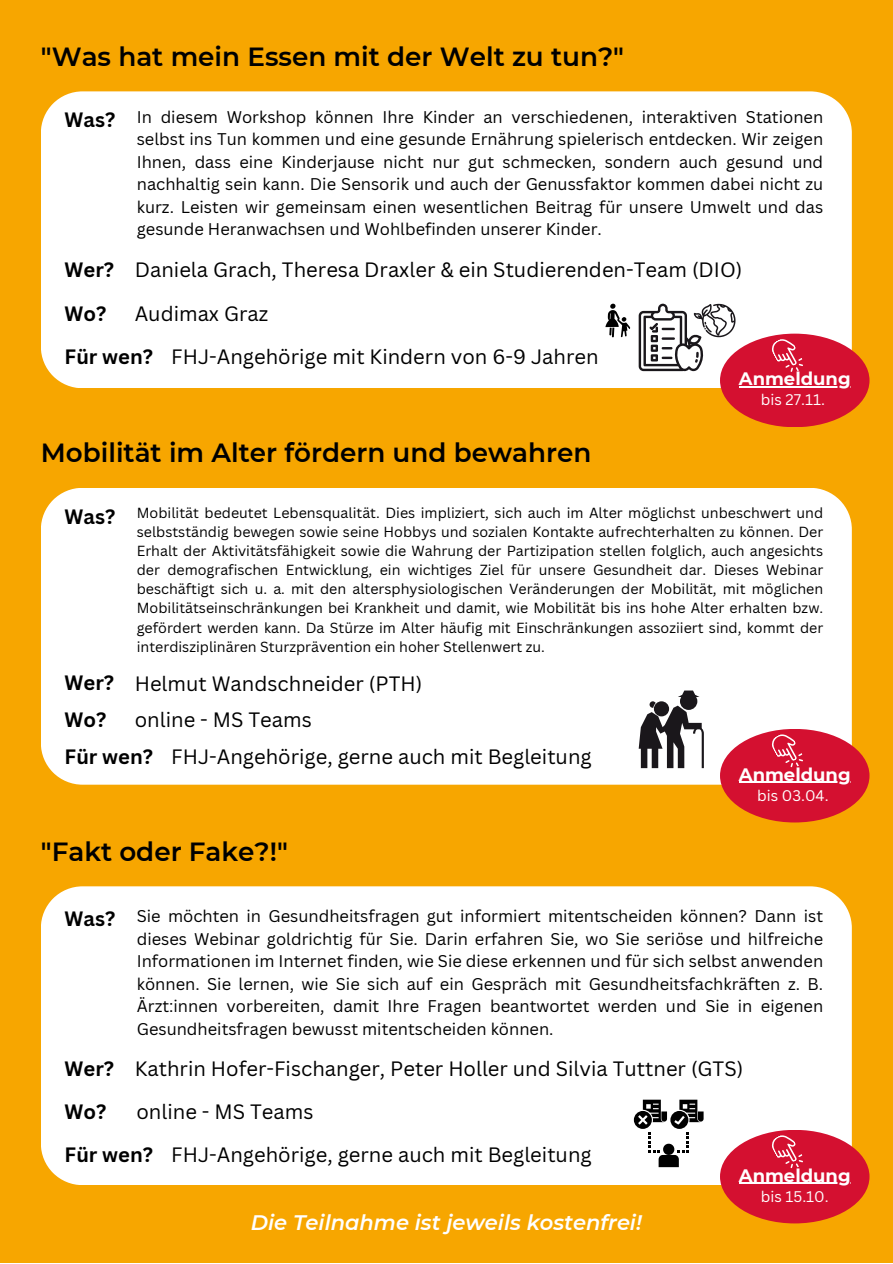
<style>
.page{position:relative;width:893px;height:1264px;background:#fff}
.page>*{position:absolute;margin:0;border:0;box-sizing:border-box;transform-origin:0 0}
.t1{font:600 26.25px "Montserrat";color:#000}
.t2{font:italic 600 21px "Montserrat";color:#fff}
.t3{font:20.25px "Canva Sans";color:#000}
.t4{font:700 20.25px "Canva Sans";color:#000}
.t5{font:700 18px "Montserrat";color:#fff}
.t6{font:16.5px/22.5px "Canva Sans";color:#000;text-align:justify}
.t7{font:15px "Canva Sans";color:#fff}
.t8{font:14.25px/19px "Canva Sans";color:#000;text-align:justify}
</style>
<div class="page">
<div style="left:0;top:0;width:892px;height:1262px;background:#f7a600"></div>
<div style="left:41px;top:91px;width:810px;height:297px;background:#fff"></div>
<div style="left:41px;top:886px;width:810px;height:299px;background:#fff"></div>
<div style="left:41px;top:488px;width:810px;height:296px;background:#fff"></div>
<div style="left:720px;top:333px;width:149px;height:94px;background:#d41030;border-radius:50%"></div>
<hr style="left:738px;top:386px;width:112px;height:1px;background:#fff">
<div style="left:720px;top:1129px;width:149px;height:94px;background:#d41030;border-radius:50%"></div>
<hr style="left:738px;top:1182px;width:112px;height:1px;background:#fff">
<div style="left:720px;top:729px;width:149px;height:93px;background:#d41030;border-radius:50%"></div>
<hr style="left:738px;top:781px;width:112px;height:1px;background:#fff">
<svg style="left:638px;top:690px;width:65px;height:78px;background:#8f8d8f"></svg>
<svg style="left:633px;top:1099px;width:70px;height:68px;background:#aeaeae"></svg>
<svg style="left:638px;top:304px;width:97px;height:67px;background:#bfbabc"></svg>
<svg style="left:605px;top:304px;width:25px;height:33px"></svg>
<svg style="left:768px;top:729px;width:35px;height:38px"></svg>
<svg style="left:768px;top:1130px;width:35px;height:38px"></svg>
<svg style="left:768px;top:334px;width:35px;height:38px"></svg>
<p class="t1" style="left:41px;top:40px;width:584px">"Was hat mein Essen mit der Welt zu tun?"</p>
<p class="t4" style="left:65px;top:105px;width:52px">Was?</p>
<p class="t6" style="left:137px;top:105px;width:688px">In diesem Workshop können Ihre Kinder an verschiedenen, interaktiven Stationen selbst ins Tun kommen und eine gesunde Ernährung spielerisch entdecken. Wir zeigen Ihnen, dass eine Kinderjause nicht nur gut schmecken, sondern auch gesund und nachhaltig sein kann. Die Sensorik und auch der Genussfaktor kommen dabei nicht zu kurz. Leisten wir gemeinsam einen wesentlichen Beitrag für unsere Umwelt und das gesunde Heranwachsen und Wohlbefinden unserer Kinder.</p>
<p class="t3" style="left:135px;top:255px;width:609px">Daniela Grach, Theresa Draxler &amp; ein Studierenden-Team (DIO)</p>
<p class="t4" style="left:65px;top:255px;width:51px">Wer?</p>
<p class="t4" style="left:65px;top:299px;width:43px">Wo?</p>
<p class="t3" style="left:135px;top:299px;width:135px">Audimax Graz</p>
<p class="t4" style="left:65px;top:343px;width:90px">Für wen?</p>
<p class="t3" style="left:171px;top:343px;width:429px">FHJ-Angehörige mit Kindern von 6-9 Jahren</p>
<p class="t1" style="left:41px;top:437px;width:552px">Mobilität im Alter fördern und bewahren</p>
<p class="t5" style="left:738px;top:368px;width:113px">Anmeldung</p>
<p class="t7" style="left:760px;top:388px;width:66px">bis 27.11.</p>
<p class="t4" style="left:65px;top:502px;width:52px">Was?</p>
<p class="t8" style="left:137px;top:503px;width:688px">Mobilität bedeutet Lebensqualität. Dies impliziert, sich auch im Alter möglichst unbeschwert und selbstständig bewegen sowie seine Hobbys und sozialen Kontakte aufrechterhalten zu können. Der Erhalt der Aktivitätsfähigkeit sowie die Wahrung der Partizipation stellen folglich, auch angesichts der demografischen Entwicklung, ein wichtiges Ziel für unsere Gesundheit dar. Dieses Webinar beschäftigt sich u. a. mit den altersphysiologischen Veränderungen der Mobilität, mit möglichen Mobilitätseinschränkungen bei Krankheit und damit, wie Mobilität bis ins hohe Alter erhalten bzw. gefördert werden kann. Da Stürze im Alter häufig mit Einschränkungen assoziiert sind, kommt der interdisziplinären Sturzprävention ein hoher Stellenwert zu.</p>
<p class="t4" style="left:65px;top:668px;width:51px">Wer?</p>
<p class="t4" style="left:65px;top:705px;width:43px">Wo?</p>
<p class="t3" style="left:135px;top:705px;width:178px">online - MS Teams</p>
<p class="t3" style="left:135px;top:669px;width:289px">Helmut Wandschneider (PTH)</p>
<p class="t4" style="left:65px;top:742px;width:90px">Für wen?</p>
<p class="t3" style="left:171px;top:742px;width:422px">FHJ-Angehörige, gerne auch mit Begleitung</p>
<p class="t1" style="left:41px;top:835px;width:248px">"Fakt oder Fake?!"</p>
<p class="t5" style="left:738px;top:763px;width:113px">Anmeldung</p>
<p class="t7" style="left:757px;top:785px;width:73px">bis 03.04.</p>
<p class="t4" style="left:65px;top:904px;width:52px">Was?</p>
<p class="t6" style="left:137px;top:904px;width:688px">Sie möchten in Gesundheitsfragen gut informiert mitentscheiden können? Dann ist dieses Webinar goldrichtig für Sie. Darin erfahren Sie, wo Sie seriöse und hilfreiche Informationen im Internet finden, wie Sie diese erkennen und für sich selbst anwenden können. Sie lernen, wie Sie sich auf ein Gespräch mit Gesundheitsfachkräften z. B.<br>Ärzt:innen vorbereiten, damit Ihre Fragen beantwortet werden und Sie in eigenen Gesundheitsfragen bewusst mitentscheiden können.</p>
<p class="t3" style="left:135px;top:1054px;width:610px">Kathrin Hofer-Fischanger, Peter Holler und Silvia Tuttner (GTS)</p>
<p class="t4" style="left:65px;top:1054px;width:51px">Wer?</p>
<p class="t4" style="left:65px;top:1097px;width:43px">Wo?</p>
<p class="t3" style="left:136px;top:1097px;width:178px">online - MS Teams</p>
<p class="t4" style="left:65px;top:1140px;width:90px">Für wen?</p>
<p class="t3" style="left:171px;top:1140px;width:422px">FHJ-Angehörige, gerne auch mit Begleitung</p>
<p class="t2" style="left:251px;top:1209px;width:392px">Die Teilnahme ist jeweils kostenfrei!</p>
<p class="t5" style="left:738px;top:1164px;width:113px">Anmeldung</p>
<p class="t7" style="left:760px;top:1185px;width:69px">bis 15.10.</p>
</div>
